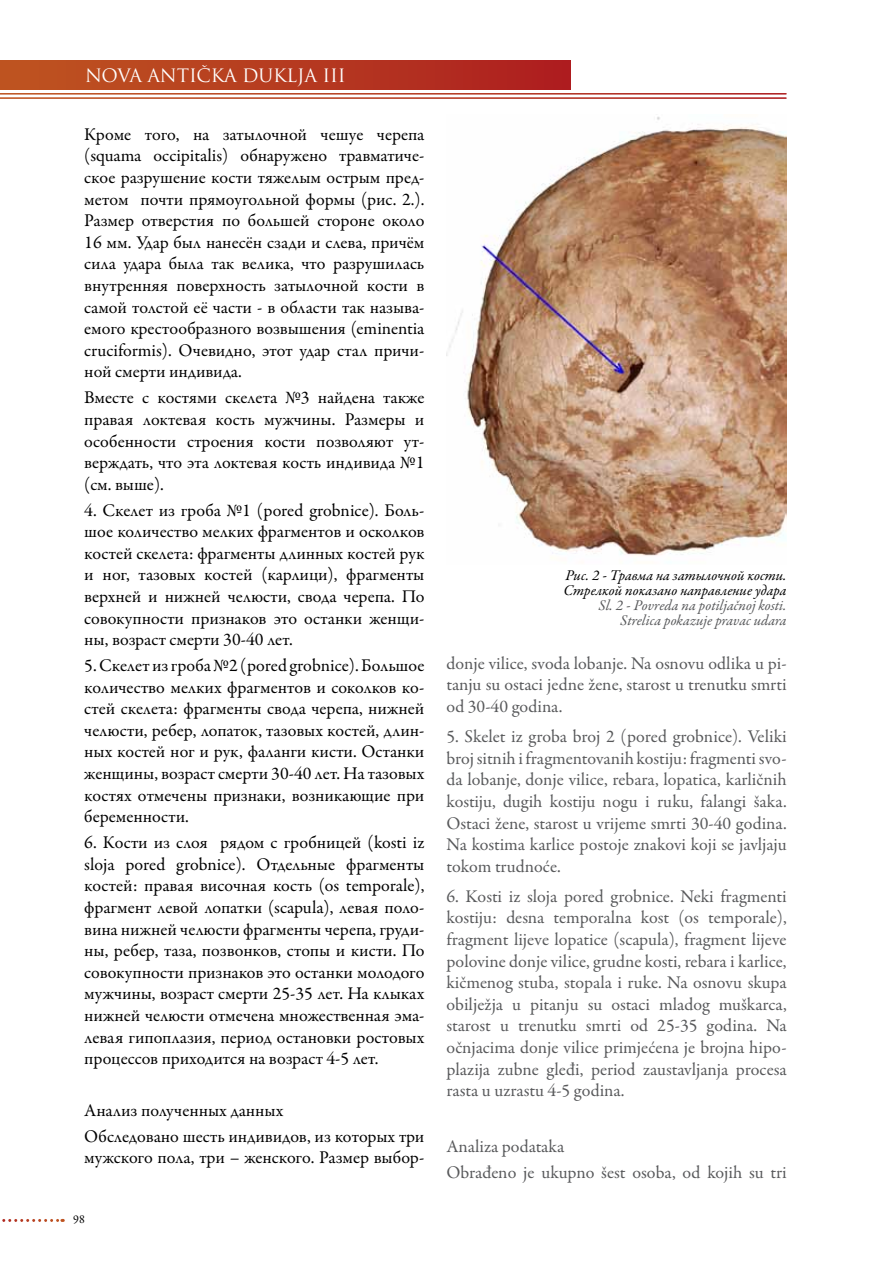
<style>
.page{position:relative;width:893px;height:1263px;background:#fff}
.page>*{position:absolute;margin:0;border:0;box-sizing:border-box;transform-origin:0 0}
.t1{font:18px/21.6px "Garamond Premr Pro";letter-spacing:-.005em;color:#000;text-align:justify}
.t2{font:18px/21.6px "Garamond Premr Pro";letter-spacing:-.005em;color:#58595b;text-align:justify}
.t3{font:18px "Trajan Pro";letter-spacing:-.01em;color:#fff}
.t4{font:italic 15px/15px "Garamond Premr Pro";color:#000}
.t5{font:italic 15px/15px "Garamond Premr Pro";color:#58595b;text-align:right}
.t6{font:12px "Garamond Premr Pro";color:#000}
</style>
<div class="page">
<div style="left:0;top:60px;width:571px;height:30px;background:linear-gradient(to right,#be5620,#ae1e1f)"></div>
<svg style="left:2px;top:1219px;width:61px;height:3px"></svg>
<img style="left:446px;top:117px;width:340px;height:439px">
<p class="t3" style="left:85px;top:64px;width:262px">NOVA ANTIČKA DUKLJA III</p>
<p class="t1" style="left:84px;top:124px;width:342px">Кроме того, на затылочной чешуе черепа (squama occipitalis) обнаружено травматиче&shy;ское разрушение кости тяжелым острым пред&shy;метом почти прямоугольной формы (рис. 2.).<br>Размер отверстия по большей стороне около 16 мм. Удар был нанесён сзади и слева, причём сила удара была так велика, что разрушилась внутренняя поверхность затылочной кости в самой толстой её части - в области так называ&shy;емого крестообразного возвышения (eminentia cruciformis). Очевидно, этот удар стал причи&shy;ной смерти индивида.</p>
<p class="t1" style="left:84px;top:387px;width:342px">Вместе с костями скелета №3 найдена также правая локтевая кость мужчины. Размеры и особенности строения кости позволяют ут&shy;верждать, что эта локтевая кость индивида №1 (см. выше).</p>
<p class="t1" style="left:84px;top:499px;width:342px">4. Скелет из гроба №1 (pored grobnice). Боль&shy;шое количество мелких фрагментов и осколков костей скелета: фрагменты длинных костей рук и ног, тазовых костей (карлици), фрагменты верхней и нижней челюсти, свода черепа. По совокупности признаков это останки женщи&shy;ны, возраст смерти 30-40 лет.</p>
<p class="t1" style="left:84px;top:655px;width:342px">5. Скелет из гроба №2 (pored grobnice). Большое количество мелких фрагментов и соколков ко&shy;стей скелета: фрагменты свода черепа, нижней челюсти, ребер, лопаток, тазовых костей, длин&shy;ных костей ног и рук, фаланги кисти. Останки женщины, возраст смерти 30-40 лет. На тазовых костях отмечены признаки, возникающие при беременности.</p>
<p class="t1" style="left:84px;top:832px;width:342px">6. Кости из слоя рядом с гробницей (kosti iz sloja pored grobnice). Отдельные фрагменты костей: правая височная кость (os temporale), фрагмент левой лопатки (scapula), левая поло&shy;вина нижней челюсти фрагменты черепа, груди&shy;ны, ребер, таза, позвонков, стопы и кисти. По совокупности признаков это останки молодого мужчины, возраст смерти 25-35 лет. На клыках нижней челюсти отмечена множественная эма&shy;левая гипоплазия, период остановки ростовых процессов приходится на возраст 4-5 лет.</p>
<p class="t1" style="left:84px;top:1098px;width:342px;line-height:25.8px">Анализ полученных данных<br>Обследовано шесть индивидов, из которых три</p>
<p class="t1" style="left:84px;top:1147px;width:342px">мужского пола, три – женского. Размер выбор-</p>
<p class="t6" style="left:73px;top:1212px;width:13px">98</p>
<p class="t4" style="left:564px;top:569px;width:225px">Рис. 2 - Травма на затылочной кости.<br>Стрелкой показано направление удара</p>
<p class="t5" style="left:599px;top:599px;width:190px">Sl. 2 - Povreda na potiljačnoj kosti.<br>Strelica pokazuje pravac udara</p>
<p class="t2" style="left:446px;top:653px;width:342px">donje vilice, svoda lobanje. Na osnovu odlika u pi&shy;tanju su ostaci jedne žene, starost u trenutku smrti od 30-40 godina.</p>
<p class="t2" style="left:446px;top:726px;width:342px">5. Skelet iz groba broj 2 (pored grobnice). Veliki broj sitnih i fragmentovanih kostiju: fragmenti svo&shy;da lobanje, donje vilice, rebara, lopatica, karličnih kostiju, dugih kostiju nogu i ruku, falangi šaka.<br>Ostaci žene, starost u vrijeme smrti 30-40 godina.<br>Na kostima karlice postoje znakovi koji se javljaju tokom trudnoće.</p>
<p class="t2" style="left:446px;top:886px;width:342px">6. Kosti iz sloja pored grobnice. Neki fragmenti kostiju: desna temporalna kost (os temporale), fragment lijeve lopatice (scapula), fragment lijeve polovine donje vilice, grudne kosti, rebara i karlice, kičmenog stuba, stopala i ruke. Na osnovu skupa obilježja u pitanju su ostaci mladog muškarca, starost u trenutku smrti od 25-35 godina. Na očnjacima donje vilice primjećena je brojna hipo&shy;plazija zubne gleđi, period zaustavljanja procesa rasta u uzrastu 4-5 godina.</p>
<p class="t2" style="left:446px;top:1134px;width:342px;line-height:25.8px">Analiza podataka<br>Obrađeno je ukupno šest osoba, od kojih su tri</p>
</div>
